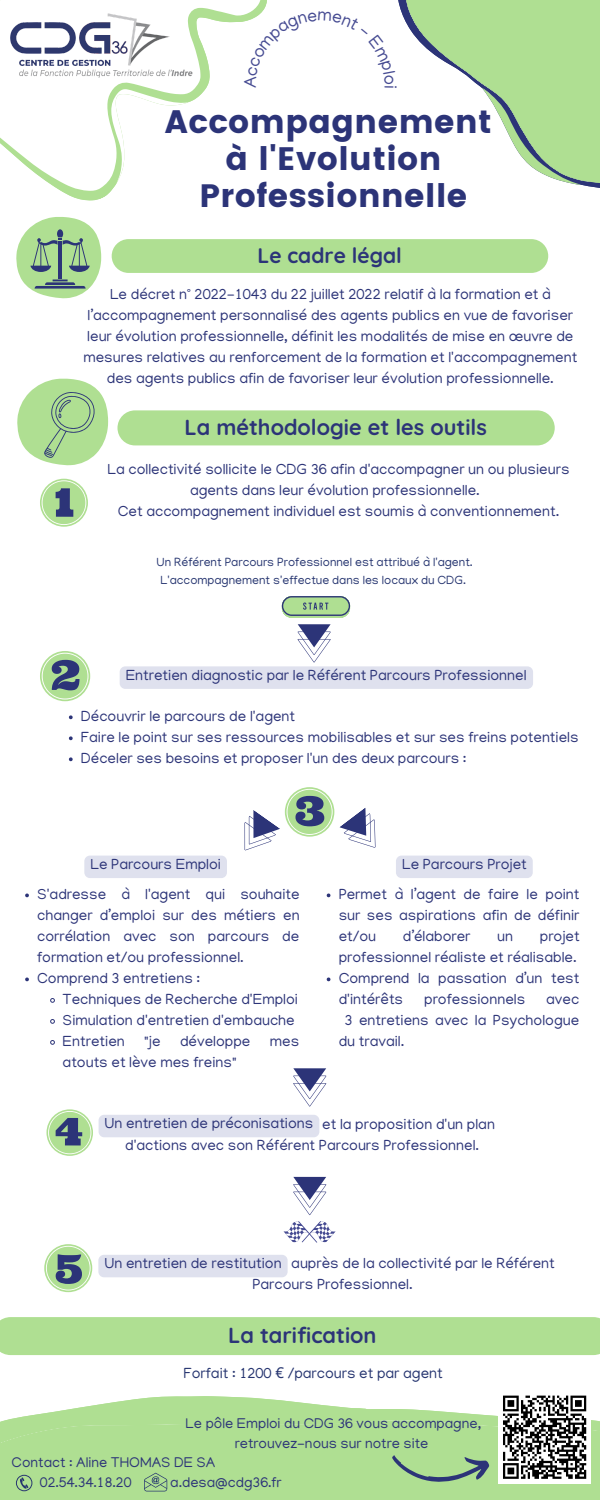
<style>
.page{position:relative;width:600px;height:1500px;background:#fff}
.page>*{position:absolute;margin:0;border:0;box-sizing:border-box;transform-origin:0 0}
.t1{font:32.3px/36.8px "Poppins";letter-spacing:.015em;color:#2c3478;text-align:center}
.t2{font:700 21.8px "Quicksand";color:#2c3478}
.t3{font:700 21.1px "Quicksand";color:#2c3478}
.t4{font:15px/21px "Manjari";color:#2c3478}
.t5{font:15px "Manjari";color:#263570}
.t6{font:14.5px/20.2px "Manjari";color:#2c3478;text-align:center}
.t7{font:12.2px/18px "Manjari";color:#263570;text-align:center}
.s1{color:#fff}
.s2{font-family:"Noto Sans"}
</style>
<div class="page">
<svg style="left:0;top:1396px;width:600px;height:104px;background:#b7e29d"></svg>
<svg style="left:398px;top:0;width:202px;height:188px;fill:#afdf92"></svg>
<svg style="left:0;top:0;width:267px;height:201px"></svg>
<div style="left:112px;top:239px;width:436px;height:34px;background:#afdf92;border-radius:17px"></div>
<div style="left:117px;top:410px;width:438px;height:35px;background:#afdf92;border-radius:18px"></div>
<svg style="left:16px;top:217px;width:85px;height:81px"></svg>
<svg style="left:17px;top:378px;width:91px;height:87px"></svg>
<svg style="left:40px;top:479px;width:48px;height:48px"></svg>
<svg style="left:40px;top:651px;width:50px;height:50px"></svg>
<svg style="left:392px;top:1455px;width:98px;height:28px;background:#93ba8c"></svg>
<svg style="left:47px;top:1109px;width:46px;height:47px"></svg>
<svg style="left:44px;top:1244px;width:48px;height:48px"></svg>
<svg style="left:25px;top:894px;width:4px;height:3px"></svg>
<svg style="left:25px;top:978px;width:4px;height:3px"></svg>
<svg style="left:50px;top:998px;width:5px;height:5px"></svg>
<svg style="left:50px;top:1019px;width:5px;height:5px"></svg>
<svg style="left:50px;top:1040px;width:5px;height:5px"></svg>
<svg style="left:298px;top:624px;width:33px;height:39px"></svg>
<div style="left:0;top:1317px;width:600px;height:38px;background:#afdf92"></div>
<svg style="left:282px;top:596px;width:68px;height:22px"></svg>
<div style="left:84px;top:856px;width:143px;height:22px;background:#dfe1ee;border-radius:6px"></div>
<svg style="left:293px;top:1068px;width:33px;height:39px"></svg>
<svg style="left:283px;top:1177px;width:53px;height:66px"></svg>
<svg style="left:244px;top:787px;width:132px;height:64px"></svg>
<img style="left:10px;top:12px;width:183px;height:66px">
<div style="left:498px;top:1391px;width:93px;height:92px;background:#fff"></div>
<svg style="left:503px;top:1395px;width:84px;height:84px"></svg>
<svg style="left:16px;top:1475px;width:16px;height:16px"></svg>
<svg style="left:144px;top:1473px;width:23px;height:18px"></svg>
<svg style="left:69px;top:715px;width:4px;height:4px"></svg>
<svg style="left:69px;top:736px;width:4px;height:4px"></svg>
<svg style="left:69px;top:757px;width:4px;height:4px"></svg>
<div style="left:396px;top:856px;width:137px;height:22px;background:#dfe1ee;border-radius:6px"></div>
<div style="left:120px;top:666px;width:413px;height:23px;background:#dfe1ee;border-radius:6px"></div>
<div style="left:99px;top:1115px;width:220px;height:22px;background:#dfe1ee;border-radius:6px"></div>
<div style="left:98px;top:1255px;width:190px;height:22px;background:#dfe1ee;border-radius:6px"></div>
<svg style="left:244px;top:11px;width:23px;height:77px"></svg>
<h1 class="t1" style="left:165px;top:104px;width:328px">Accompagnement à l'Evolution<br>Professionnelle</h1>
<h3 class="t3" style="left:258px;top:242px;width:146px">Le cadre légal</h3>
<p class="t4" style="left:83px;top:286px;width:496px;text-align:center">Le décret n° 2022-1043 du 22 juillet 2022 relatif à la formation et à l’accompagnement personnalisé des agents publics en vue de favoriser leur évolution professionnelle, définit les modalités de mise en œuvre de mesures relatives au renforcement de la formation et l'accompagnement des agents publics afin de favoriser leur évolution professionnelle.</p>
<h2 class="t2" style="left:185px;top:413px;width:304px">La méthodologie et les outils</h2>
<p class="t4" style="left:108px;top:461px;width:464px;text-align:center">La collectivité sollicite le CDG 36 afin d'accompagner un ou plusieurs agents dans leur évolution professionnelle.<br>Cet accompagnement individuel est soumis à conventionnement.</p>
<p class="t7" style="left:157px;top:555px;width:318px">Un Référent Parcours Professionnel est attribué à l'agent.<br>L'accompagnement s'effectue dans les locaux du CDG.</p>
<p class="t4" style="left:126px;top:667px;width:402px">Entretien diagnostic par le Référent Parcours Professionnel</p>
<p class="t4" style="left:81px;top:707px;width:499px">Découvrir le parcours de l'agent<br>Faire le point sur ses ressources mobilisables et sur ses freins potentiels<br>Déceler ses besoins et proposer l'un des deux parcours :</p>
<p class="t4" style="left:90px;top:856px;width:132px">Le Parcours Emploi</p>
<p class="t4" style="left:37px;top:886px;width:264px">S'adresse à l'agent qui souhaite changer d’emploi sur des métiers en corrélation avec son parcours de formation et/ou professionnel.<br>Comprend 3 entretiens :</p>
<p class="t4" style="left:63px;top:991px;width:237px">Techniques de Recherche d'Emploi<br>Simulation d'entretien d'embauche<br>Entretien</p>
<p class="t4" style="left:144px;top:1033px;width:18px">"je</p>
<p class="t4" style="left:180px;top:1033px;width:72px">développe</p>
<p class="t4" style="left:270px;top:1033px;width:31px">mes</p>
<p class="t4" style="left:63px;top:1054px;width:176px">atouts et lève mes freins"</p>
<p class="t4" style="left:402px;top:856px;width:126px">Le Parcours Projet</p>
<p class="t4" style="left:339px;top:886px;width:242px;text-align:justify">Permet à l’agent de faire le point sur ses aspirations afin de définir et/ou</p>
<p class="t4" style="left:403px;top:928px;width:69px">d’élaborer</p>
<p class="t4" style="left:497px;top:928px;width:17px">un</p>
<p class="t4" style="left:339px;top:928px;width:243px;text-indent:201px">projet professionnel réaliste et réalisable.<br>Comprend la passation d’un test d'intérêts</p>
<p class="t4" style="left:424px;top:991px;width:103px">professionnels</p>
<p class="t4" style="left:546px;top:991px;width:35px">avec</p>
<p class="t4" style="left:345px;top:1012px;width:236px">3 entretiens avec la Psychologue</p>
<p class="t4" style="left:339px;top:1033px;width:67px">du travail.</p>
<p class="t4" style="left:105px;top:1115px;width:210px">Un entretien de préconisations</p>
<p class="t4" style="left:110px;top:1116px;width:387px;text-align:center"><span class="s1">Un entretien de préconisations</span> et la proposition d'un plan d'actions avec son Référent Parcours Professionnel.</p>
<p class="t4" style="left:110px;top:1255px;width:446px;text-align:center"><span class="s1">Un entretien de restitution</span> auprès de la collectivité par le Référent<br>Parcours Professionnel.</p>
<p class="t4" style="left:104px;top:1255px;width:179px">Un entretien de restitution</p>
<h2 class="t2" style="left:228px;top:1321px;width:150px">La tarification</h2>
<p class="t5" style="left:183px;top:1367px;width:261px">Forfait : 1200 <span class="s2">€</span> /parcours et par agent</p>
<p class="t6" style="left:186px;top:1415px;width:297px">Le pôle Emploi du CDG 36 vous accompagne, retrouvez-nous sur notre site</p>
<p class="t6" style="left:40px;top:1454px;width:177px;text-align:left;text-indent:-28px">Contact : Aline THOMAS DE SA<br>02.54.34.18.20</p>
<p class="t6" style="left:170px;top:1475px;width:113px">a.desa@cdg36.fr</p>
</div>
